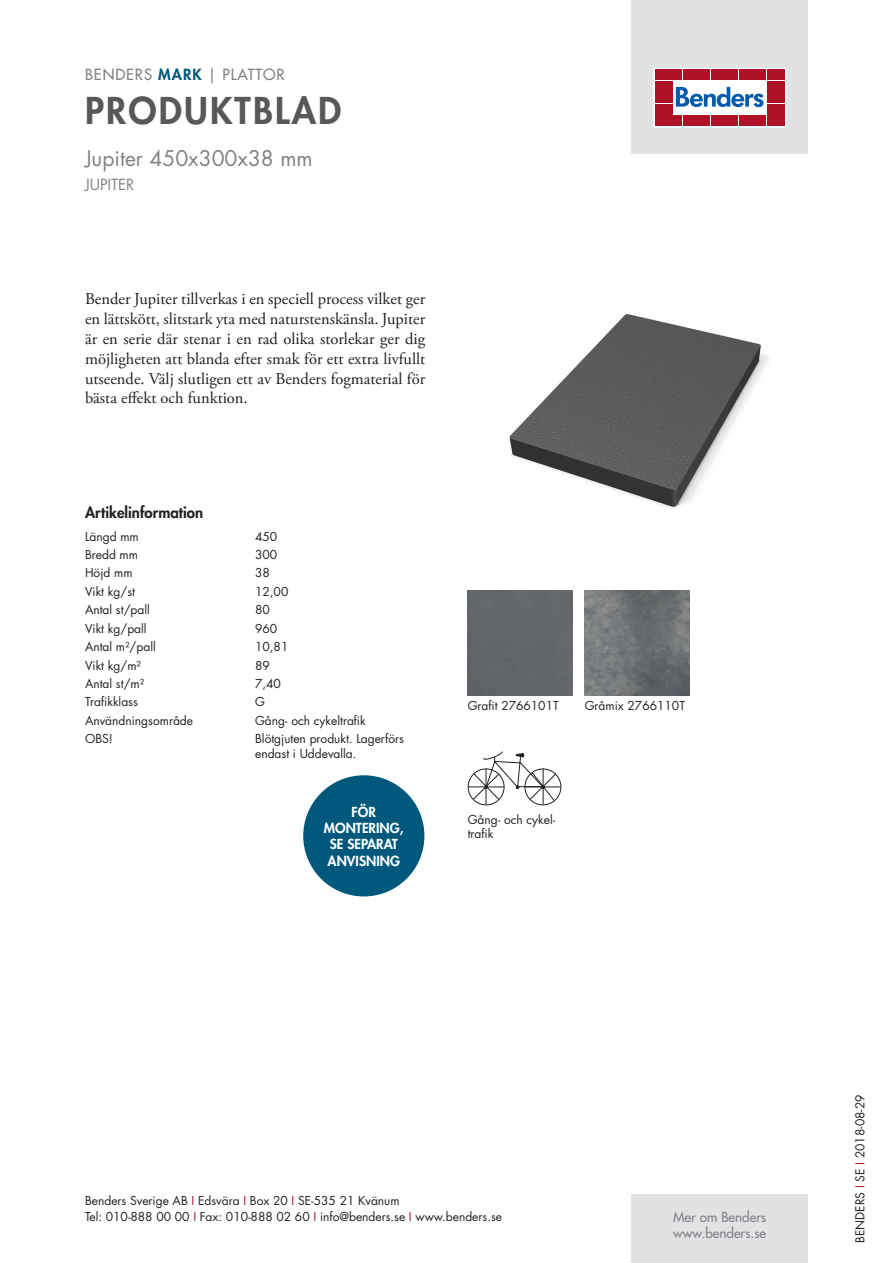
<style>
.page{position:relative;width:893px;height:1263px;background:#fff}
.page>*{position:absolute;margin:0;border:0;box-sizing:border-box;transform-origin:0 0}
.t1{font:800 36px "Futura Std";letter-spacing:.06em;color:#57585a}
.t2{font:21px "Futura Std";color:#808285}
.t3{font:16.5px/19.8px "Adobe Garamond Pro";color:#231f20;text-align:justify}
.t4{font:500 15px "Futura Std";letter-spacing:.06em;color:#808285}
.t5{font:800 15px "Futura Std";color:#231f20}
.t6{font:15px "Futura Std";color:#808285}
.t7{font:800 13.5px/16.2px "Futura Std";color:#fff;text-align:center}
.t8{font:500 13.5px/16.2px "Futura Std";color:#808285}
.t9{font:12px/14.4px "Futura Std";color:#231f20}
.s1{font-weight:800;color:#00597d}
.s2{color:#ae1229}
</style>
<div class="page">
<div style="left:631px;top:0;width:177px;height:153px;background:#e1e2e4"></div>
<div style="left:631px;top:1195px;width:177px;height:68px;background:#e1e2e4"></div>
<svg style="left:656px;top:70px;width:128px;height:55px;background:#ebc6cb"></svg>
<div style="left:654px;top:68px;width:132px;height:59px;border:1px solid #fff"></div>
<div style="left:655px;top:70px;width:8px;height:10px;background:#ae1229"></div>
<div style="left:664px;top:70px;width:8px;height:10px;background:#ae1229"></div>
<div style="left:655px;top:81px;width:8px;height:10px;background:#ae1229"></div>
<div style="left:664px;top:81px;width:8px;height:10px;background:#ae1229"></div>
<div style="left:655px;top:93px;width:8px;height:10px;background:#ae1229"></div>
<div style="left:664px;top:93px;width:8px;height:10px;background:#ae1229"></div>
<div style="left:655px;top:104px;width:8px;height:11px;background:#ae1229"></div>
<div style="left:664px;top:104px;width:8px;height:11px;background:#ae1229"></div>
<div style="left:655px;top:116px;width:8px;height:10px;background:#ae1229"></div>
<div style="left:664px;top:116px;width:8px;height:10px;background:#ae1229"></div>
<div style="left:674px;top:70px;width:8px;height:10px;background:#ae1229"></div>
<div style="left:683px;top:70px;width:8px;height:10px;background:#ae1229"></div>
<div style="left:692px;top:70px;width:8px;height:10px;background:#ae1229"></div>
<div style="left:702px;top:70px;width:8px;height:10px;background:#ae1229"></div>
<div style="left:711px;top:70px;width:8px;height:10px;background:#ae1229"></div>
<div style="left:720px;top:70px;width:8px;height:10px;background:#ae1229"></div>
<div style="left:730px;top:70px;width:8px;height:10px;background:#ae1229"></div>
<div style="left:739px;top:70px;width:8px;height:10px;background:#ae1229"></div>
<div style="left:748px;top:70px;width:8px;height:10px;background:#ae1229"></div>
<div style="left:758px;top:70px;width:8px;height:10px;background:#ae1229"></div>
<div style="left:674px;top:116px;width:8px;height:10px;background:#ae1229"></div>
<div style="left:683px;top:116px;width:8px;height:10px;background:#ae1229"></div>
<div style="left:692px;top:116px;width:8px;height:10px;background:#ae1229"></div>
<div style="left:702px;top:116px;width:8px;height:10px;background:#ae1229"></div>
<div style="left:711px;top:116px;width:8px;height:10px;background:#ae1229"></div>
<div style="left:720px;top:116px;width:8px;height:10px;background:#ae1229"></div>
<div style="left:730px;top:116px;width:8px;height:10px;background:#ae1229"></div>
<div style="left:739px;top:116px;width:8px;height:10px;background:#ae1229"></div>
<div style="left:748px;top:116px;width:8px;height:10px;background:#ae1229"></div>
<div style="left:758px;top:116px;width:8px;height:10px;background:#ae1229"></div>
<div style="left:767px;top:70px;width:8px;height:10px;background:#ae1229"></div>
<div style="left:776px;top:70px;width:8px;height:10px;background:#ae1229"></div>
<div style="left:767px;top:81px;width:8px;height:10px;background:#ae1229"></div>
<div style="left:776px;top:81px;width:8px;height:10px;background:#ae1229"></div>
<div style="left:767px;top:93px;width:8px;height:10px;background:#ae1229"></div>
<div style="left:776px;top:93px;width:8px;height:10px;background:#ae1229"></div>
<div style="left:767px;top:104px;width:8px;height:11px;background:#ae1229"></div>
<div style="left:776px;top:104px;width:8px;height:11px;background:#ae1229"></div>
<div style="left:767px;top:116px;width:8px;height:10px;background:#ae1229"></div>
<div style="left:776px;top:116px;width:8px;height:10px;background:#ae1229"></div>
<svg style="left:676px;top:87px;width:87px;height:20px;background:#8ab3d7"></svg>
<div style="left:303px;top:775px;width:121px;height:121px;background:#00597d;border-radius:50%"></div>
<img style="left:509px;top:314px;width:260px;height:195px">
<div style="left:468px;top:590px;width:105px;height:105px;background:#636669"></div>
<img style="left:585px;top:590px;width:105px;height:105px">
<svg style="left:468px;top:769px;width:36px;height:36px"></svg>
<div style="left:468px;top:768px;width:36px;height:37px;border:1px solid #231f20;border-radius:50%"></div>
<svg style="left:525px;top:769px;width:36px;height:36px"></svg>
<div style="left:524px;top:768px;width:37px;height:37px;border:1px solid #231f20;border-radius:50%"></div>
<hr style="left:525px;top:787px;width:36px;height:1px;background:#231f20">
<hr style="left:468px;top:787px;width:36px;height:1px;background:#231f20">
<svg style="left:473px;top:751px;width:83px;height:54px"></svg>
<p class="t4" style="left:85px;top:65px;width:201px">BENDERS <span class="s1">MARK</span> | PLATTOR</p>
<h1 class="t1" style="left:85px;top:87px;width:258px">PRODUKTBLAD</h1>
<h2 class="t2" style="left:85px;top:144px;width:229px">Jupiter 450x300x38 mm</h2>
<p class="t6" style="left:85px;top:175px;width:51px">JUPITER</p>
<p class="t3" style="left:85px;top:290px;width:342px">Bender Jupiter tillverkas i en speciell process vilket ger en lättskött, slitstark yta med naturstenskänsla. Jupiter är en serie där stenar i en rad olika storlekar ger dig möjligheten att blanda efter smak för ett extra livfullt utseende. Välj slutligen ett av Benders fogmaterial för bästa effekt och funktion.</p>
<p class="t5" style="left:85px;top:503px;width:120px">Artikelinformation</p>
<p class="t9" style="left:85px;top:529px;width:55px">Längd mm</p>
<p class="t9" style="left:255px;top:529px;width:24px">450</p>
<p class="t9" style="left:85px;top:548px;width:55px">Bredd mm</p>
<p class="t9" style="left:255px;top:548px;width:24px">300</p>
<p class="t9" style="left:85px;top:566px;width:49px">Höjd mm</p>
<p class="t9" style="left:255px;top:566px;width:16px">38</p>
<p class="t9" style="left:85px;top:584px;width:51px">Vikt kg/st</p>
<p class="t9" style="left:255px;top:584px;width:35px">12,00</p>
<p class="t9" style="left:85px;top:603px;width:66px">Antal st/pall</p>
<p class="t9" style="left:255px;top:603px;width:16px">80</p>
<p class="t9" style="left:85px;top:621px;width:63px">Vikt kg/pall</p>
<p class="t9" style="left:255px;top:621px;width:24px">960</p>
<p class="t9" style="left:85px;top:640px;width:72px">Antal m²/pall</p>
<p class="t9" style="left:255px;top:640px;width:35px">10,81</p>
<p class="t9" style="left:85px;top:658px;width:57px">Vikt kg/m²</p>
<p class="t9" style="left:255px;top:658px;width:16px">89</p>
<p class="t9" style="left:85px;top:676px;width:61px">Antal st/m²</p>
<p class="t9" style="left:255px;top:676px;width:27px">7,40</p>
<p class="t9" style="left:85px;top:695px;width:54px">Trafikklass</p>
<p class="t9" style="left:255px;top:695px;width:11px">G</p>
<p class="t9" style="left:85px;top:713px;width:110px">Användningsområde</p>
<p class="t9" style="left:255px;top:713px;width:112px">Gång- och cykeltrafik</p>
<p class="t9" style="left:85px;top:732px;width:29px">OBS!</p>
<p class="t9" style="left:255px;top:732px;width:150px">Blötgjuten produkt. Lagerförs endast i Uddevalla.</p>
<p class="t7" style="left:324px;top:804px;width:81px">FÖR<br>MONTERING,<br>SE SEPARAT<br>ANVISNING</p>
<p class="t9" style="left:468px;top:698px;width:92px">Grafit 2766101T</p>
<p class="t9" style="left:585px;top:698px;width:102px">Gråmix 2766110T</p>
<p class="t9" style="left:468px;top:812px;width:89px">Gång- och cykel&shy;trafik</p>
<p class="t9" style="left:85px;top:1192px;width:418px;line-height:16.5px">Benders Sverige AB <span class="s2">I</span> Edsvära <span class="s2">I</span> Box 20 <span class="s2">I</span> SE-535 21 Kvänum<br>Tel: 010-888 00 00 <span class="s2">I</span> Fax: 010-888 02 60 <span class="s2">I</span> info@benders.se <span class="s2">I</span> www.benders.se</p>
<p class="t8" style="left:673px;top:1209px;width:95px">Mer om Benders www.benders.se</p>
<p class="t9" style="left:853px;top:1243px;width:150px;rotate:-90deg">BENDERS <span class="s2">I</span> SE <span class="s2">I</span> 2018-08-29</p>
</div>
